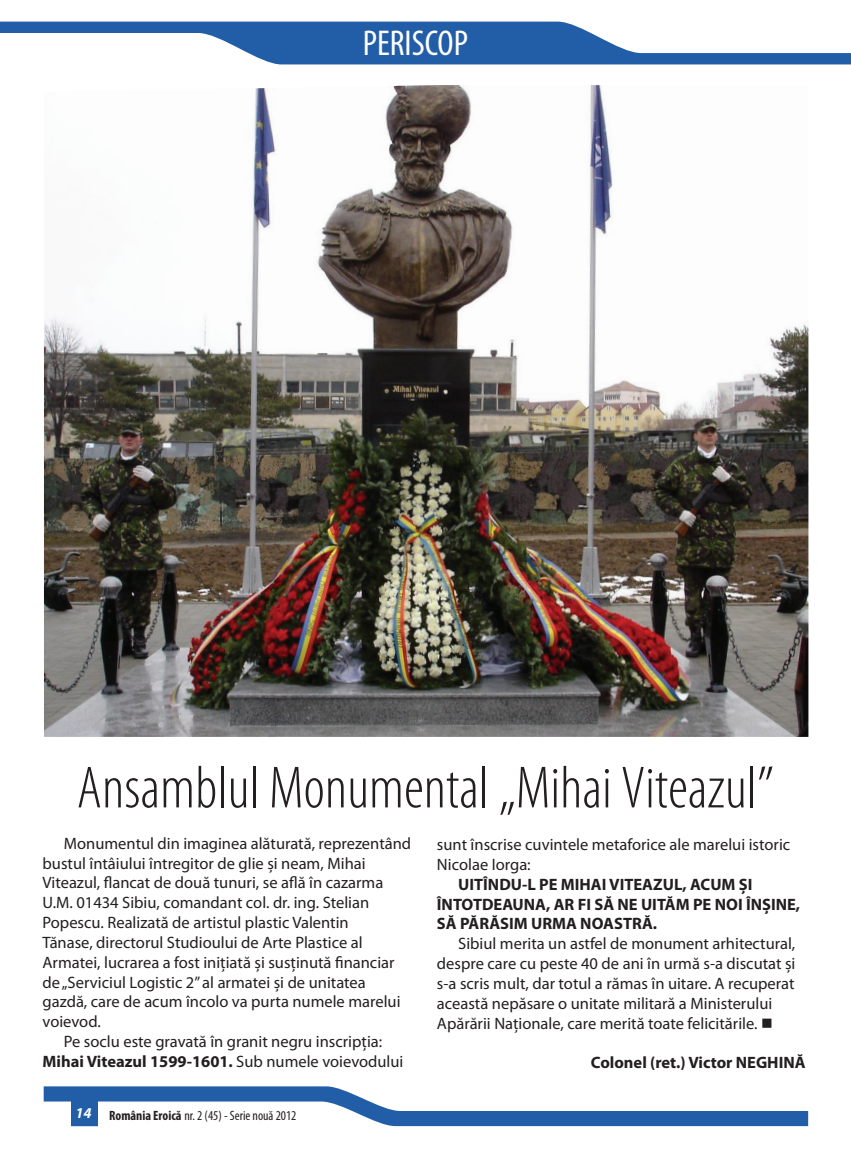
<style>
.page{position:relative;width:851px;height:1149px;background:#fff}
.page>*{position:absolute;margin:0;border:0;box-sizing:border-box;transform-origin:0 0}
.t1{font:300 condensed 60px "Myriad Pro";color:#231f20}
.t2{font:condensed 36px "Myriad Pro";color:#fff}
.t3{font:16.5px "Myriad Pro";color:#231f20}
.t4{font:700 16.5px "Myriad Pro";color:#231f20}
.t5{font:condensed 13.5px "Myriad Pro";color:#231f20}
.s1{font-weight:400}
.s2{font-weight:700;font-style:italic;font-stretch:normal;font-size:15px;color:#fff}
.s3{font-weight:700}
</style>
<div class="page">
<svg style="left:44px;top:1086px;width:764px;height:39px"></svg>
<svg style="left:0;top:22px;width:850px;height:42px"></svg>
<img style="left:44px;top:85px;width:764px;height:651px">
<p class="t2" style="left:363px;top:22px;width:107px">PERISCOP</p>
<p class="t1" style="left:77px;top:755px;width:699px">Ansamblul Monumental „Mihai Viteazul”</p>
<p class="t3" style="left:64px;top:832px;width:349px">Monumentul din imaginea alăturată, reprezentând</p>
<p class="t3" style="left:43px;top:852px;width:324px">bustul întâiului întregitor de glie şi neam, Mihai</p>
<p class="t3" style="left:43px;top:872px;width:342px">Viteazul, flancat de două tunuri, se află în cazarma</p>
<p class="t3" style="left:43px;top:892px;width:328px">U.M. 01434 Sibiu, comandant col. dr. ing. Stelian</p>
<p class="t3" style="left:43px;top:912px;width:308px">Popescu. Realizată de artistul plastic Valentin</p>
<p class="t3" style="left:43px;top:931px;width:321px">Tănase, directorul Studioului de Arte Plastice al</p>
<p class="t3" style="left:43px;top:951px;width:353px">Armatei, lucrarea a fost iniţiată şi susţinută financiar</p>
<p class="t3" style="left:43px;top:971px;width:325px">de „Serviciul Logistic 2” al armatei şi de unitatea</p>
<p class="t3" style="left:43px;top:991px;width:359px">gazdă, care de acum încolo va purta numele marelui</p>
<p class="t3" style="left:43px;top:1011px;width:60px">voievod.</p>
<p class="t3" style="left:64px;top:1030px;width:320px">Pe soclu este gravată în granit negru inscripţia:</p>
<p class="t4" style="left:43px;top:1050px;width:362px">Mihai Viteazul 1599-1601. <span class="s1">Sub numele voievodului</span></p>
<p class="t5" style="left:75px;top:1106px;width:222px"><span class="s2">14</span> <span class="s3">România Eroică</span> nr. 2 (45) - Serie nouă 2012</p>
<p class="t3" style="left:437px;top:834px;width:355px">sunt înscrise cuvintele metaforice ale marelui istoric</p>
<p class="t3" style="left:437px;top:854px;width:95px">Nicolae Iorga:</p>
<p class="t4" style="left:458px;top:873px;width:296px">UITÎNDU-L PE MIHAI VITEAZUL, ACUM ŞI</p>
<p class="t4" style="left:437px;top:893px;width:364px">ÎNTOTDEAUNA, AR FI SĂ NE UITĂM PE NOI ÎNŞINE,</p>
<p class="t4" style="left:437px;top:912px;width:222px">SĂ PĂRĂSIM URMA NOASTRĂ.</p>
<p class="t3" style="left:458px;top:933px;width:338px">Sibiul merita un astfel de monument arhitectural,</p>
<p class="t3" style="left:437px;top:953px;width:360px">despre care cu peste 40 de ani în urmă s-a discutat şi</p>
<p class="t3" style="left:437px;top:972px;width:359px">s-a scris mult, dar totul a rămas în uitare. A recuperat</p>
<p class="t3" style="left:437px;top:992px;width:337px">această nepăsare o unitate militară a Ministerului</p>
<p class="t3" style="left:437px;top:1012px;width:337px">Apărării Naţionale, care merită toate felicitările. ■</p>
<p class="t4" style="left:590px;top:1051px;width:216px">Colonel (ret.) Victor NEGHINĂ</p>
</div>
